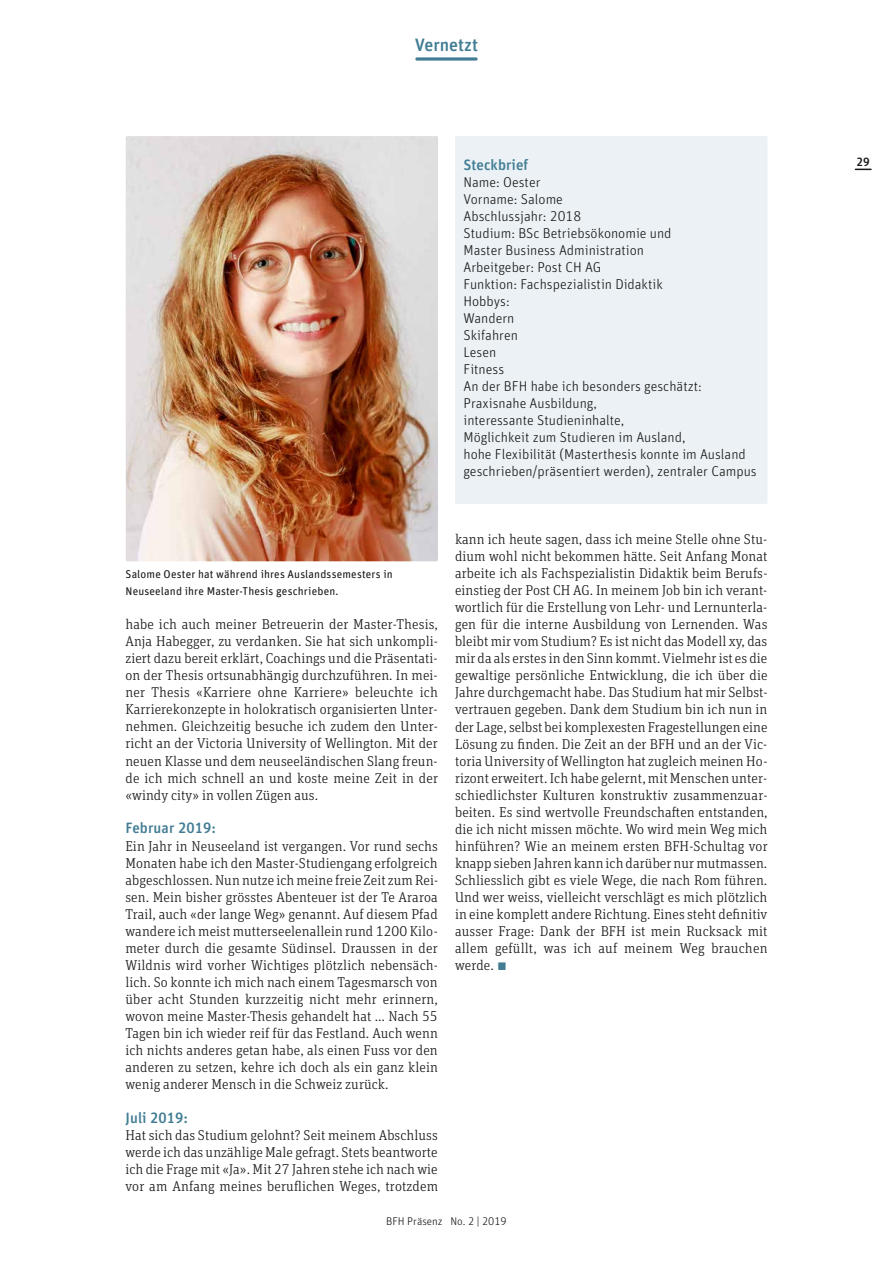
<style>
.page{position:relative;width:893px;height:1263px;background:#fff}
.page>*{position:absolute;margin:0;border:0;box-sizing:border-box;transform-origin:0 0}
.t1{font:500 18px "Unit Rounded Pro";letter-spacing:-.005em;color:#427d94}
.t2{font:500 15px "Unit Rounded Pro";letter-spacing:.005em;color:#427d94}
.t3{font:300 14.25px/17px "Unit Slab Pro";letter-spacing:.01em;color:#181716;text-align:justify}
.t4{font:300 14.25px/17px "Unit Rounded Pro";color:#181716}
.t5{font:500 12px "Unit Rounded Pro";color:#181716}
.t6{font:11.25px/17px "Unit Rounded Pro";letter-spacing:.015em;color:#181716}
.t7{font:300 11.25px "Unit Rounded Pro";color:#181716}
.s1{font-family:"Unit Rounded Pro";font-size:21px;color:#427d94}
</style>
<div class="page">
<svg style="left:855px;top:169px;width:16px;height:1px"></svg>
<img style="left:126px;top:136px;width:312px;height:425px">
<div style="left:455px;top:136px;width:312px;height:368px;background:#ebf1f5"></div>
<svg style="left:415px;top:57px;width:62px;height:4px"></svg>
<p class="t1" style="left:415px;top:32px;width:65px">Vernetzt</p>
<p class="t2" style="left:463px;top:154px;width:66px">Steckbrief</p>
<p class="t4" style="left:463px;top:173px;width:295px">Name: Oester<br>Vorname: Salome<br>Abschlussjahr: 2018<br>Studium: BSc Betriebsökonomie und<br>Master Business Administration<br>Arbeitgeber: Post CH AG<br>Funktion: Fachspezialistin Didaktik<br>Hobbys:<br>Wandern<br>Skifahren<br>Lesen<br>Fitness<br>An der BFH habe ich besonders geschätzt:<br>Praxisnahe Ausbildung,<br>interessante Studieninhalte,<br>Möglichkeit zum Studieren im Ausland,<br>hohe Flexibilität (Masterthesis konnte im Ausland geschrieben/präsentiert werden), zentraler Campus</p>
<p class="t6" style="left:125px;top:565px;width:269px">Salome Oester hat während ihres Auslandssemesters in<br>Neuseeland ihre Master-Thesis geschrieben.</p>
<p class="t3" style="left:125px;top:615px;width:314px">habe ich auch meiner Betreuerin der Master-Thesis, Anja Habegger, zu verdanken. Sie hat sich unkompli&shy;ziert dazu bereit erklärt, Coachings und die Präsentati&shy;on der Thesis ortsunabhängig durchzuführen. In mei&shy;ner Thesis «Karriere ohne Karriere» beleuchte ich Karrierekonzepte in holokratisch organisierten Unter&shy;nehmen. Gleichzeitig besuche ich zudem den Unter&shy;richt an der Victoria University of Wellington. Mit der neuen Klasse und dem neuseeländischen Slang freun&shy;de ich mich schnell an und koste meine Zeit in der «windy city» in vollen Zügen aus.</p>
<p class="t2" style="left:125px;top:818px;width:92px">Februar 2019:</p>
<p class="t3" style="left:125px;top:837px;width:314px">Ein Jahr in Neuseeland ist vergangen. Vor rund sechs Monaten habe ich den Master-Studiengang erfolgreich abgeschlossen. Nun nutze ich meine freie Zeit zum Rei&shy;sen. Mein bisher grösstes Abenteuer ist der Te Araroa Trail, auch «der lange Weg» genannt. Auf diesem Pfad wandere ich meist mutterseelenallein rund 1200 Kilo&shy;meter durch die gesamte Südinsel. Draussen in der Wildnis wird vorher Wichtiges plötzlich nebensäch&shy;lich. So konnte ich mich nach einem Tagesmarsch von über acht Stunden kurzzeitig nicht mehr erinnern, wovon meine Master-Thesis gehandelt hat … Nach 55<br>Tagen bin ich wieder reif für das Festland. Auch wenn ich nichts anderes getan habe, als einen Fuss vor den anderen zu setzen, kehre ich doch als ein ganz klein wenig anderer Mensch in die Schweiz zurück.</p>
<p class="t2" style="left:125px;top:1107px;width:64px">Juli 2019:</p>
<p class="t3" style="left:125px;top:1126px;width:314px">Hat sich das Studium gelohnt? Seit meinem Abschluss werde ich das unzählige Male gefragt. Stets beantworte ich die Frage mit «Ja». Mit 27 Jahren stehe ich nach wie vor am Anfang meines beruflichen Weges, trotzdem</p>
<p class="t3" style="left:455px;top:530px;width:314px">kann ich heute sagen, dass ich meine Stelle ohne Stu&shy;dium wohl nicht bekommen hätte. Seit Anfang Monat arbeite ich als Fachspezialistin Didaktik beim Berufs&shy;einstieg der Post CH AG. In meinem Job bin ich verant&shy;wortlich für die Erstellung von Lehr- und Lernunterla&shy;gen für die interne Ausbildung von Lernenden. Was bleibt mir vom Studium? Es ist nicht das Modell xy, das mir da als erstes in den Sinn kommt. Vielmehr ist es die gewaltige persönliche Entwicklung, die ich über die Jahre durchgemacht habe. Das Studium hat mir Selbst&shy;vertrauen gegeben. Dank dem Studium bin ich nun in der Lage, selbst bei komplexesten Fragestellungen eine Lösung zu finden. Die Zeit an der BFH und an der Vic&shy;toria University of Wellington hat zugleich meinen Ho&shy;rizont erweitert. Ich habe gelernt, mit Menschen unter&shy;schiedlichster Kulturen konstruktiv zusammenzuar&shy;beiten. Es sind wertvolle Freundschaften entstanden, die ich nicht missen möchte. Wo wird mein Weg mich hinführen? Wie an meinem ersten BFH-Schultag vor knapp sieben Jahren kann ich darüber nur mutmassen.<br>Schliesslich gibt es viele Wege, die nach Rom führen.<br>Und wer weiss, vielleicht verschlägt es mich plötzlich in eine komplett andere Richtung. Eines steht definitiv ausser Frage: Dank der BFH ist mein Rucksack mit allem gefüllt, was ich auf meinem Weg brauchen werde. <span class="s1">▪</span></p>
<p class="t7" style="left:386px;top:1213px;width:122px">BFH Präsenz No. 2 | 2019</p>
<p class="t5" style="left:856px;top:153px;width:15px">29</p>
</div>
